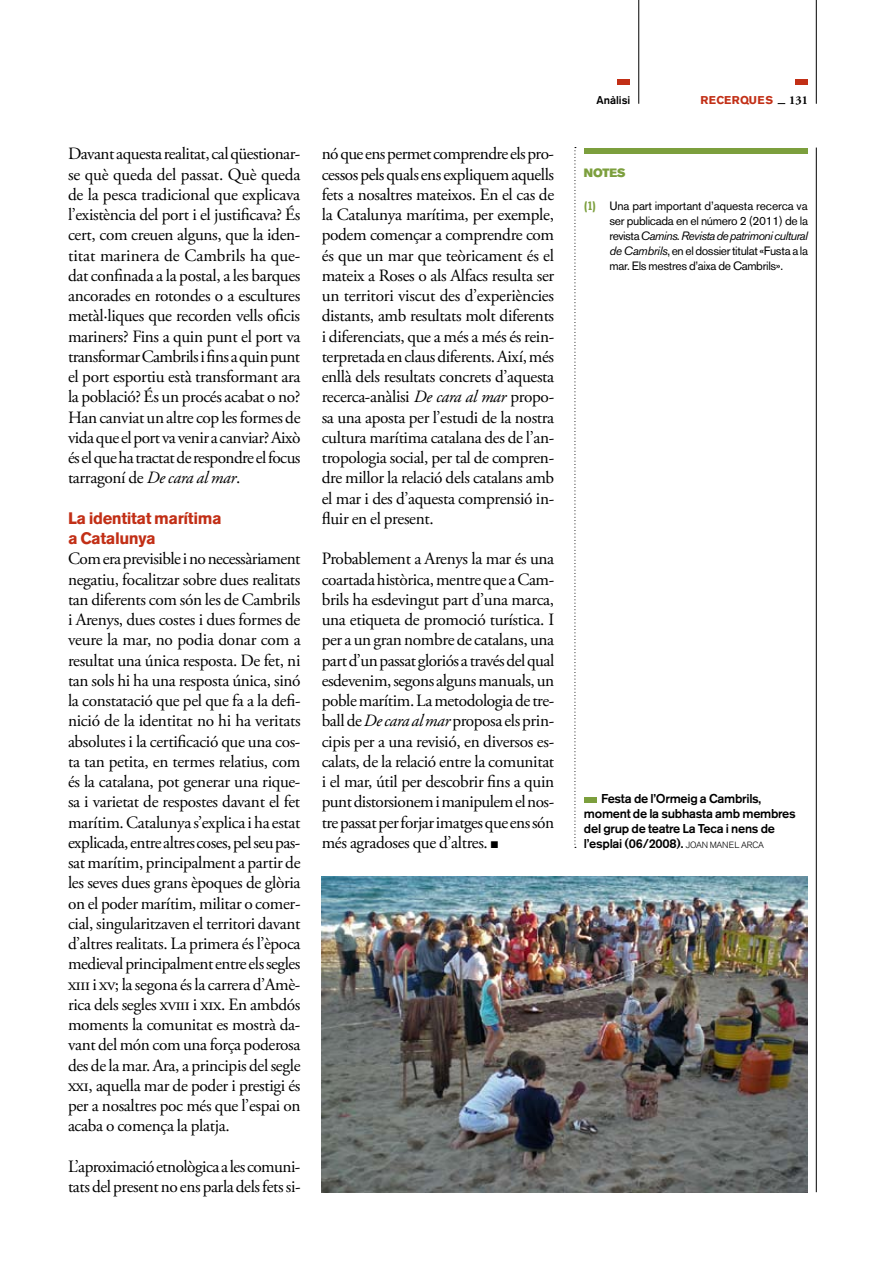
<style>
.page{position:relative;width:893px;height:1263px;background:#fff}
.page>*{position:absolute;margin:0;border:0;box-sizing:border-box;transform-origin:0 0}
.t1{font:17.25px/20.2px "Adobe Garamond Pro";letter-spacing:-.02em;color:#000;text-align:justify}
.t2{font:700 16.5px/20.2px "Akzidenz Grotesk BE";color:#c22f16}
.t3{font:500 12.75px/15px "Akzidenz Grotesk BE";letter-spacing:-.02em;color:#000}
.t4{font:12px/15px "Akzidenz Grotesk BE";letter-spacing:-.025em;color:#000;text-align:justify}
.t5{font:12px "Akzidenz Grotesk BE Super";letter-spacing:-.01em;color:#7c9f3d}
.t6{font:700 12px "Adobe Garamond Pro";color:#000}
.t7{font:700 11.25px "Akzidenz Grotesk BE";letter-spacing:.03em;color:#c22f16}
.t8{font:500 11.25px "Akzidenz Grotesk BE";color:#000}
.s1{font-style:italic}
.s2{font-family:"Boton";font-weight:500;color:#7c9f3d}
.s3{font-weight:300;font-size:9px}
</style>
<div class="page">
<div style="left:618px;top:79px;width:12px;height:6px;background:#c22f16"></div>
<div style="left:795px;top:79px;width:13px;height:6px;background:#c22f16"></div>
<hr style="left:816px;top:148px;width:1px;height:1044px;background:#000">
<hr style="left:816px;top:0;width:1px;height:104px;background:#000">
<hr style="left:638px;top:0;width:1px;height:104px;background:#000">
<img style="left:322px;top:877px;width:486px;height:315px">
<div style="left:584px;top:797px;width:12px;height:6px;background:#7c9f3d"></div>
<svg style="left:574px;top:147px;width:2px;height:701px"></svg>
<div style="left:584px;top:148px;width:224px;height:5px;background:#7c9f3d"></div>
<p class="t1" style="left:68px;top:144px;width:234px">Davant aquesta realitat, cal qüestionar&shy;se què queda del passat. Què queda de la pesca tradicional que explicava l’existència del port i el justificava? És cert, com creuen alguns, que la iden&shy;titat marinera de Cambrils ha que&shy;dat confinada a la postal, a les barques ancorades en rotondes o a escultures metàl·liques que recorden vells oficis mariners? Fins a quin punt el port va transformar Cambrils i fins a quin punt el port esportiu està transformant ara la població? És un procés acabat o no?<br>Han canviat un altre cop les formes de vida que el port va venir a canviar? Això és el que ha tractat de respondre el focus tarragoní de <span class="s1">De cara al mar</span>.</p>
<p class="t2" style="left:68px;top:508px;width:155px">La identitat marítima a Catalunya</p>
<p class="t1" style="left:68px;top:549px;width:234px">Com era previsible i no necessàriament negatiu, focalitzar sobre dues realitats tan diferents com són les de Cambrils i Arenys, dues costes i dues formes de veure la mar, no podia donar com a resultat una única resposta. De fet, ni tan sols hi ha una resposta única, sinó la constatació que pel que fa a la defi&shy;nició de la identitat no hi ha veritats absolutes i la certificació que una cos&shy;ta tan petita, en termes relatius, com és la catalana, pot generar una rique&shy;sa i varietat de respostes davant el fet marítim. Catalunya s’explica i ha estat explicada, entre altres coses, pel seu pas&shy;sat marítim, principalment a partir de les seves dues grans èpoques de glòria on el poder marítim, militar o comer&shy;cial, singularitzaven el territori davant d’altres realitats. La primera és l’època medieval principalment entre els segles xiii i xv; la segona és la carrera d’Amè&shy;rica dels segles xviii i xix. En ambdós moments la comunitat es mostrà da&shy;vant del món com una força poderosa des de la mar. Ara, a principis del segle xxi, aquella mar de poder i prestigi és per a nosaltres poc més que l’espai on acaba o comença la platja.</p>
<p class="t1" style="left:68px;top:1157px;width:234px">L’aproximació etnològica a les comuni&shy;tats del present no ens parla dels fets si-</p>
<p class="t1" style="left:322px;top:144px;width:234px">nó que ens permet comprendre els pro&shy;cessos pels quals ens expliquem aquells fets a nosaltres mateixos. En el cas de la Catalunya marítima, per exemple, podem començar a comprendre com és que un mar que teòricament és el mateix a Roses o als Alfacs resulta ser un territori viscut des d’experiències distants, amb resultats molt diferents i diferenciats, que a més a més és rein&shy;terpretada en claus diferents. Així, més enllà dels resultats concrets d’aquesta recerca-anàlisi <span class="s1">De cara al mar</span> propo&shy;sa una aposta per l’estudi de la nostra cultura marítima catalana des de l’an&shy;tropologia social, per tal de compren&shy;dre millor la relació dels catalans amb el mar i des d’aquesta comprensió in&shy;fluir en el present.</p>
<p class="t1" style="left:322px;top:549px;width:234px">Probablement a Arenys la mar és una coartada històrica, mentre que a Cam&shy;brils ha esdevingut part d’una marca, una etiqueta de promoció turística. I per a un gran nombre de catalans, una part d’un passat gloriós a través del qual esdevenim, segons alguns manuals, un poble marítim. La metodologia de tre&shy;ball de <span class="s1">De cara al mar</span> proposa els prin&shy;cipis per a una revisió, en diversos es&shy;calats, de la relació entre la comunitat i el mar, útil per descobrir fins a quin punt distorsionem i manipulem el nos&shy;tre passat per forjar imatges que ens són més agradoses que d’altres. ■</p>
<p class="t8" style="left:596px;top:93px;width:35px">Anàlisi</p>
<p class="t7" style="left:700px;top:93px;width:74px">recerques</p>
<p class="t6" style="left:789px;top:93px;width:20px">131</p>
<p class="t5" style="left:584px;top:166px;width:43px">NOTES</p>
<p class="t4" style="left:609px;top:198px;width:200px;text-indent:-26px"><span class="s2">(1)</span> Una part important d’aquesta recerca va ser publicada en el número 2 (2011) de la revista <span class="s1">Camins. Revista de patrimoni cultural de Cambrils</span>, en el dossier titulat «Fusta a la mar. Els mestres d’aixa de Cambrils».</p>
<p class="t3" style="left:584px;top:791px;width:213px;text-indent:17px">Festa de l’Ormeig a Cambrils, moment de la subhasta amb membres del grup de teatre La Teca i nens de l’esplai (06/2008). <span class="s3">JOAN MANE L ARCA</span></p>
</div>
